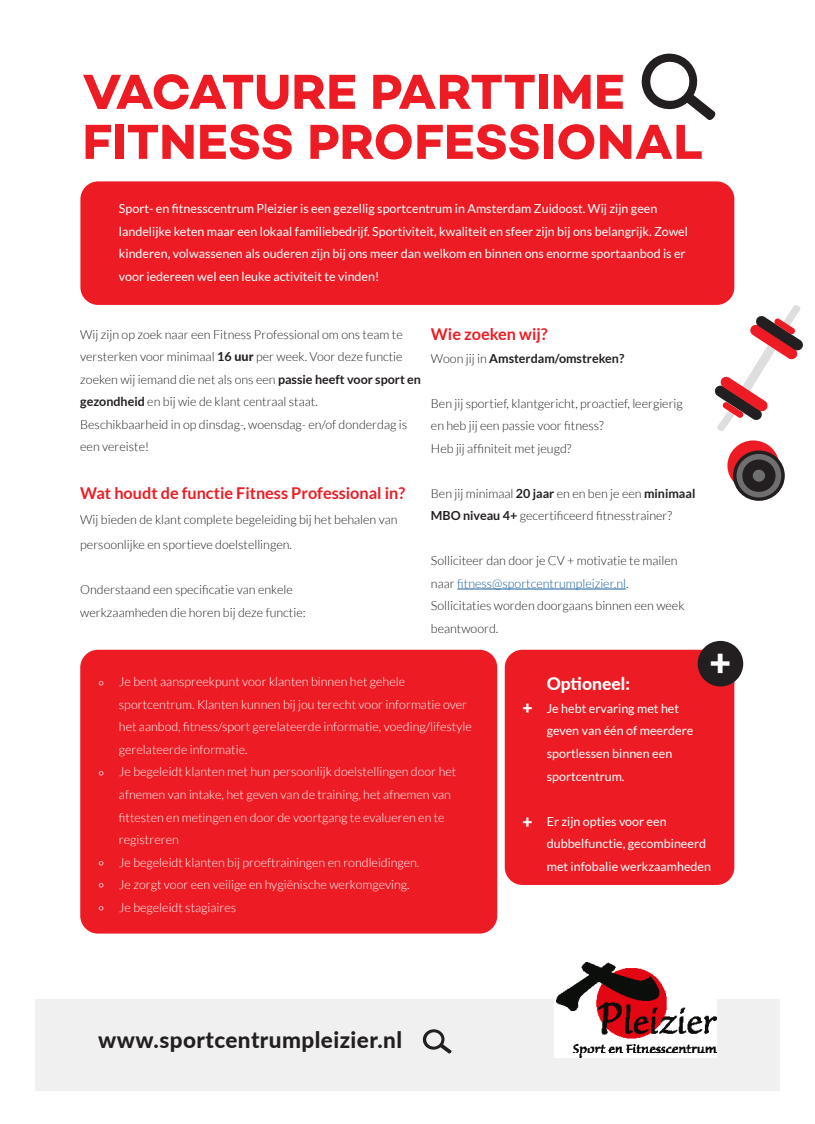
<style>
.page{position:relative;width:815px;height:1124px;background:#fff}
.page>*{position:absolute;margin:0;border:0;box-sizing:border-box;transform-origin:0 0}
.t1{font:700 50px/50px "Campton";letter-spacing:.005em;color:#ed1c24}
.t2{font:900 37.5px "Lato";color:#fff}
.t3{font:800 22.5px "Lato";letter-spacing:.02em;color:#231f20}
.t4{font:800 17.5px "Lato";color:#fff}
.t5{font:700 17.5px "Calibri";color:#fff}
.t6{font:900 17.5px "Lato";color:#fff}
.t7{font:700 16.25px "Lato";color:#ed1c24}
.t8{font:300 12.5px/22.5px "Lato";color:#231f20}
.t9{font:300 12.5px/22.5px "Lato";color:#fff}
.t10{font:12.5px/22.5px "Lato";color:#fff}
.t11{font:700 12.5px "Lato";color:#231f20}
.s1{font-weight:700}
.s2{font-weight:800}
.s3{color:#fff}
.s4{font-weight:300}
.s5{color:#175d9e}
</style>
<div class="page">
<div style="left:35px;top:999px;width:745px;height:91px;background:#f0f0f0"></div>
<img style="left:555px;top:962px;width:162px;height:95px">
<svg style="left:641px;top:53px;width:75px;height:67px"></svg>
<svg style="left:422px;top:1029px;width:30px;height:24px"></svg>
<div style="left:505px;top:649px;width:229px;height:235px;background:#ed1c24;border-radius:18px"></div>
<div style="left:80px;top:649px;width:417px;height:284px;background:#ed1c24;border-radius:18px"></div>
<div style="left:698px;top:640px;width:45px;height:46px;background:#231f20;border-radius:50%"></div>
<div style="left:727px;top:440px;width:52px;height:50px;background:#ed1c24;border-radius:50%"></div>
<svg style="left:733px;top:450px;width:52px;height:51px"></svg>
<div style="left:737px;top:454px;width:44px;height:43px;background:#6f6f6f;border-radius:50%"></div>
<div style="left:742px;top:459px;width:34px;height:33px;background:#231f20;border-radius:50%"></div>
<div style="left:753px;top:469px;width:12px;height:12px;background:#6f6f6f;border-radius:50%"></div>
<svg style="left:714px;top:304px;width:89px;height:127px"></svg>
<hr style="left:457px;top:588px;width:169px;height:1px;background:#175d9e">
<div style="left:80px;top:181px;width:654px;height:124px;background:#ed1c24;border-radius:18px"></div>
<p class="t1" style="left:83px;top:66px;width:622px">VACATURE PARTTIME<br>FITNESS PROFESSIONAL</p>
<p class="t10" style="left:119px;top:197px;width:571px">Sport- en fitnesscentrum Pleizier is een gezellig sportcentrum in Amsterdam Zuidoost. Wij zijn geen landelijke keten maar een lokaal familiebedrijf. Sportiviteit, kwaliteit en sfeer zijn bij ons belangrijk. Zowel kinderen, volwassenen als ouderen zijn bij ons meer dan welkom en binnen ons enorme sportaanbod is er voor iedereen wel een leuke activiteit te vinden!</p>
<p class="t8" style="left:80px;top:323px;width:342px">Wij zijn op zoek naar een Fitness Professional om ons team te versterken voor minimaal <span class="s1">16</span> <span class="s2">uur</span> per week. Voor deze functie zoeken wij iemand die net als ons een <span class="s1">passie heeft voor sport en gezondheid</span> en bij wie de klant centraal staat.</p>
<p class="t8" style="left:80px;top:413px;width:328px">Beschikbaarheid in op dinsdag-, woensdag- en/of donderdag is een vereiste!</p>
<p class="t7" style="left:80px;top:483px;width:326px">Wat houdt de functie Fitness Professional in?</p>
<p class="t8" style="left:80px;top:507px;width:319px;line-height:25px">Wij bieden de klant complete begeleiding bij het behalen van persoonlijke en sportieve doelstellingen.</p>
<p class="t8" style="left:80px;top:578px;width:214px">Onderstaand een specificatie van enkele</p>
<p class="t8" style="left:80px;top:600px;width:329px">werkzaamheden die horen bij deze functie:<span class="s3">t etige beperkingen</span></p>
<p class="t7" style="left:431px;top:325px;width:118px">Wie zoeken wij?</p>
<p class="t11" style="left:431px;top:351px;width:195px"><span class="s4">Woon jij in</span> Amsterdam/omstreken?</p>
<p class="t8" style="left:431px;top:392px;width:253px">Ben jij sportief, klantgericht, proactief, leergierig en heb jij een passie voor fitness?</p>
<p class="t8" style="left:431px;top:437px;width:142px">Heb jij affiniteit met jeugd?</p>
<p class="t8" style="left:431px;top:482px;width:266px">Ben jij minimaal <span class="s1">20 jaar</span> en en ben je een <span class="s1">minimaal<br>MBO niveau 4+</span> gecertificeerd fitnesstrainer?</p>
<p class="t8" style="left:431px;top:549px;width:248px">Solliciteer dan door je CV + motivatie te mailen naar <span class="s5">fitness@sportcentrumpleizier.nl</span>.</p>
<p class="t8" style="left:431px;top:594px;width:255px">Sollicitaties worden doorgaans binnen een week beantwoord.</p>
<p class="t2" style="left:709px;top:639px;width:23px">+</p>
<p class="t5" style="left:98px;top:671px;width:8px">◦</p>
<p class="t5" style="left:98px;top:760px;width:8px">◦</p>
<p class="t5" style="left:98px;top:850px;width:8px">◦</p>
<p class="t5" style="left:98px;top:872px;width:8px">◦</p>
<p class="t5" style="left:98px;top:895px;width:8px">◦</p>
<p class="t9" style="left:119px;top:670px;width:354px">Je bent aanspreekpunt voor klanten binnen het gehele sportcentrum. Klanten kunnen bij jou terecht voor informatie over het aanbod, fitness/sport gerelateerde informatie, voeding/lifestyle gerelateerde informatie.</p>
<p class="t9" style="left:119px;top:760px;width:339px">Je begeleidt klanten met hun persoonlijk doelstellingen door het afnemen van intake, het geven van de training, het afnemen van fittesten en metingen en door de voortgang te evalueren en te registreren</p>
<p class="t9" style="left:119px;top:850px;width:302px">Je begeleidt klanten bij proeftrainingen en rondleidingen.</p>
<p class="t9" style="left:119px;top:873px;width:292px">Je zorgt voor een veilige en hygiënische werkomgeving.</p>
<p class="t9" style="left:119px;top:895px;width:119px">Je begeleidt stagiaires</p>
<p class="t3" style="left:98px;top:1023px;width:306px">www.sportcentrumpleizier.nl</p>
<p class="t6" style="left:523px;top:697px;width:12px">+</p>
<p class="t6" style="left:523px;top:811px;width:12px">+</p>
<p class="t4" style="left:547px;top:671px;width:85px">Optioneel:</p>
<p class="t10" style="left:547px;top:697px;width:148px">Je hebt ervaring met het geven van één of meerdere sportlessen binnen een sportcentrum.</p>
<p class="t10" style="left:547px;top:809px;width:166px">Er zijn opties voor een dubbelfunctie, gecombineerd met infobalie werkzaamheden</p>
</div>
